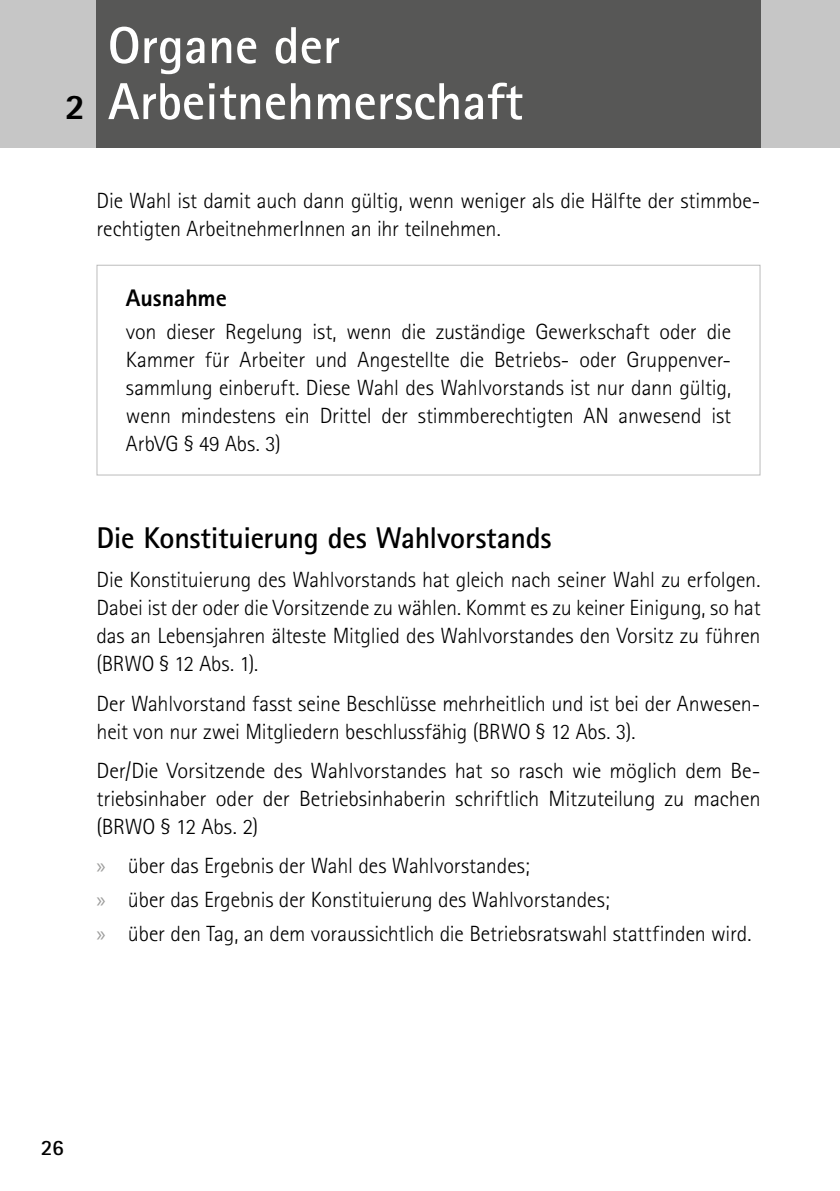
<style>
.page{position:relative;width:840px;height:1191px;background:#fff}
.page>*{position:absolute;margin:0;border:0;box-sizing:border-box;transform-origin:0 0}
.t1{font:700 52px/56px "Rotis Sans Serif Std";color:#fff}
.t2{font:800 36px "Rotis Sans Serif Std";color:#000}
.t3{font:700 30px "Rotis Sans Serif Std";letter-spacing:-.01em;color:#000}
.t4{font:800 24px "Rotis Sans Serif Std";letter-spacing:-.005em;color:#000}
.t5{font:300 22px/28px "Rotis Sans Serif Std";letter-spacing:-.005em;color:#000}
.t6{font:700 22px "Rotis Sans Serif Std";color:#000}
.s1{font-family:"Myriad Pro";font-weight:400;color:#9d9d9c}
</style>
<div class="page">
<div style="left:0;top:0;width:839px;height:147px;background:#c6c6c6"></div>
<div style="left:96px;top:0;width:664px;height:147px;background:#575756"></div>
<div style="left:96px;top:265px;width:664px;height:210px;border:1px solid #bcbcbc"></div>
<h2 class="t2" style="left:65px;top:84px;width:22px">2</h2>
<h1 class="t1" style="left:108px;top:16px;width:416px">Organe der<br>Arbeitnehmerschaft</h1>
<p class="t5" style="left:96px;top:187px;width:665px">Die Wahl ist damit auch dann gültig, wenn weniger als die Hälfte der stimmbe&shy;rechtigten ArbeitnehmerInnen an ihr teilnehmen.</p>
<p class="t4" style="left:126px;top:282px;width:102px">Ausnahme</p>
<p class="t5" style="left:126px;top:318px;width:606px;text-align:justify">von dieser Regelung ist, wenn die zuständige Gewerkschaft oder die Kammer für Arbeiter und Angestellte die Betriebs- oder Gruppenver&shy;sammlung einberuft. Diese Wahl des Wahlvorstands ist nur dann gültig, wenn mindestens ein Drittel der stimmberechtigten AN anwesend ist ArbVG § 49 Abs. 3)</p>
<h3 class="t3" style="left:96px;top:519px;width:456px">Die Konstituierung des Wahlvorstands</h3>
<p class="t5" style="left:96px;top:566px;width:665px;text-align:justify">Die Konstituierung des Wahlvorstands hat gleich nach seiner Wahl zu erfolgen.<br>Dabei ist der oder die Vorsitzende zu wählen. Kommt es zu keiner Einigung, so hat das an Lebensjahren älteste Mitglied des Wahlvorstandes den Vorsitz zu führen (BRWO § 12 Abs. 1).</p>
<p class="t5" style="left:96px;top:689px;width:665px">Der Wahlvorstand fasst seine Beschlüsse mehrheitlich und ist bei der Anwesen&shy;heit von nur zwei Mitgliedern beschlussfähig (BRWO § 12 Abs. 3).</p>
<p class="t5" style="left:96px;top:756px;width:665px;text-align:justify">Der/Die Vorsitzende des Wahlvorstandes hat so rasch wie möglich dem Be&shy;triebsinhaber oder der Betriebsinhaberin schriftlich Mitzuteilung zu machen (BRWO § 12 Abs. 2)</p>
<p class="t5" style="left:96px;top:849px;width:656px;line-height:33.6px"><span class="s1">x</span> über das Ergebnis der Wahl des Wahlvorstandes;<br><span class="s1">x</span> über das Ergebnis der Konstituierung des Wahlvorstandes;<br><span class="s1">x</span> über den Tag, an dem voraussichtlich die Betriebsratswahl stattfinden wird.</p>
<p class="t6" style="left:41px;top:1133px;width:25px">26</p>
</div>
